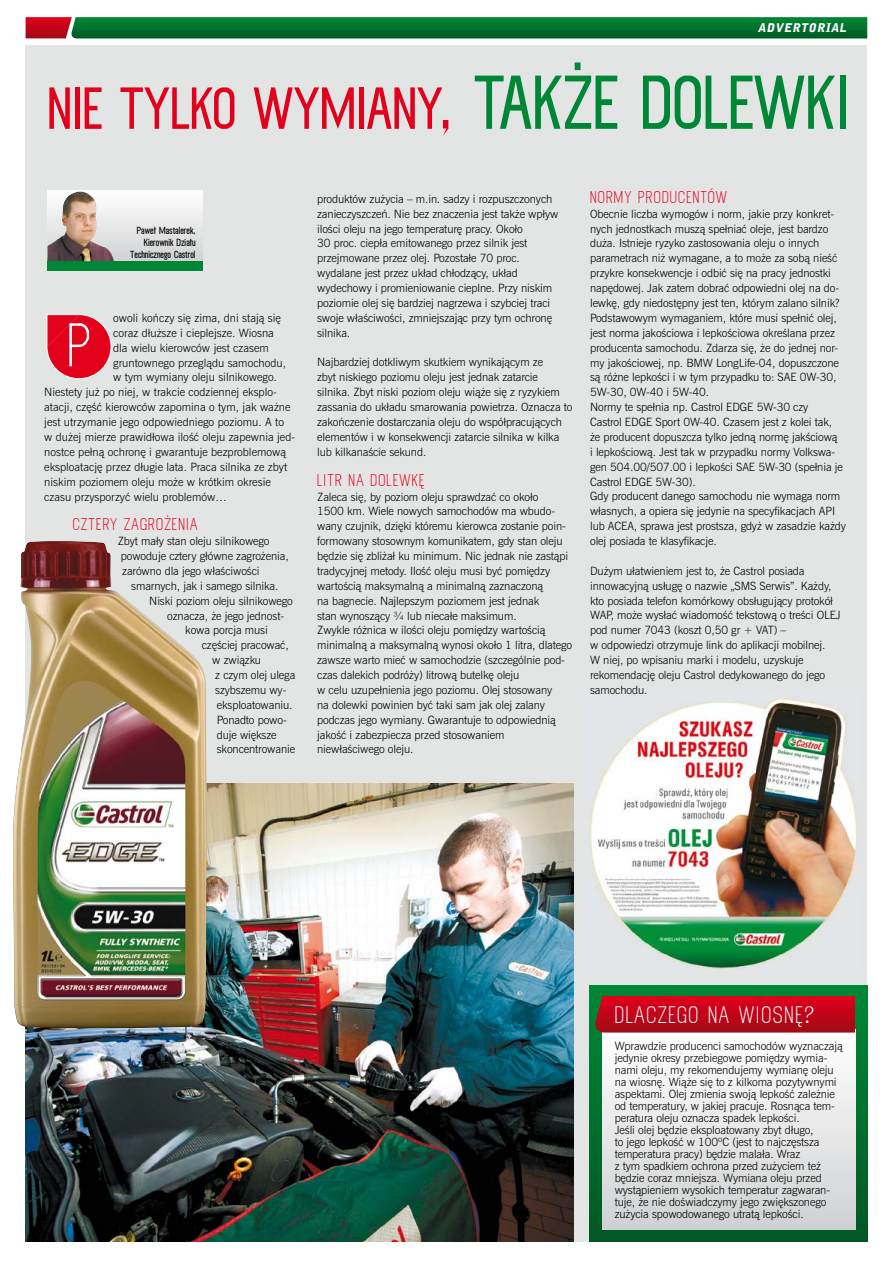
<style>
.page{position:relative;width:893px;height:1263px;background:#fff}
.page>*{position:absolute;margin:0;border:0;box-sizing:border-box;transform-origin:0 0}
.t1{font:54px "Myhota PL";color:#fff}
.t2{font:700 51.9px "Myhota PL";color:#e2001a}
.t3{font:21px "Myhota PL";letter-spacing:.06em;color:#fff}
.t4{font:15px "Myhota PL";letter-spacing:.06em;color:#e2001a}
.t5{font:italic 900 12px "Bell Gothic PL";color:#fff}
.t6{font:300 11.4px/14.9px "News Gothic PL";letter-spacing:-.01em;color:#000}
.t7{font:700 9px/12px "Myhota PL";letter-spacing:-.005em;color:#000;text-align:right;scale:1.06 1}
.s1{font-size:66.6px;color:#008736}
</style>
<div class="page">
<svg style="left:26px;top:17px;width:841px;height:21px;background:#0c6d2f"></svg>
<div style="left:26px;top:45px;width:841px;height:1197px;background:#e3e4e4"></div>
<div style="left:47px;top:190px;width:155px;height:71px;background:linear-gradient(to bottom,#fff,#d1d2d3)"></div>
<div style="left:47px;top:261px;width:155px;height:10px;background:#008736"></div>
<img style="left:47px;top:191px;width:67px;height:70px">
<div style="left:590px;top:986px;width:277px;height:256px;background:linear-gradient(to bottom,#008836,#005824)"></div>
<div style="left:602px;top:1030px;width:253px;height:200px;background:linear-gradient(to bottom,#fdf9fa,#d1d4d5)"></div>
<img style="left:590px;top:698px;width:267px;height:271px">
<svg style="left:47px;top:314px;width:64px;height:65px"></svg>
<svg style="left:595px;top:996px;width:260px;height:36px;background:#be0618"></svg>
<img style="left:26px;top:783px;width:548px;height:459px">
<img style="left:13px;top:541px;width:194px;height:487px">
<p class="t5" style="left:758px;top:20px;width:92px">ADVERTORIAL</p>
<h2 class="t2" style="left:48px;top:75px;width:804px">NIE TYLKO WYMIANY, <span class="s1">TAK˚E DOLEWKI</span></h2>
<p class="t7" style="left:130px;top:224px;width:63px">Paweł Mastalerek,<br>Kierownik Działu<br>Technicznego Castrol</p>
<p class="t6" style="left:113px;top:310px;width:169px">owoli koƒczy si´ zima, dni stajà si´</p>
<p class="t6" style="left:113px;top:325px;width:162px">coraz dłu˝sze i cieplejsze. Wiosna</p>
<p class="t6" style="left:113px;top:340px;width:157px">dla wielu kierowców jest czasem</p>
<p class="t6" style="left:113px;top:355px;width:174px">gruntownego przeglàdu samochodu,</p>
<p class="t6" style="left:113px;top:370px;width:165px">w tym wymiany oleju silnikowego.</p>
<p class="t6" style="left:44px;top:385px;width:234px">Niestety ju˝ po niej, w trakcie codziennej eksplo-</p>
<p class="t6" style="left:44px;top:400px;width:248px">atacji, cz´Êç kierowców zapomina o tym, jak wa˝ne</p>
<p class="t6" style="left:44px;top:415px;width:241px">jest utrzymanie jego odpowiedniego poziomu. A to</p>
<p class="t6" style="left:44px;top:429px;width:252px">w du˝ej mierze prawidłowa iloÊç oleju zapewnia jed-</p>
<p class="t6" style="left:44px;top:444px;width:243px">nostce pełnà ochron´ i gwarantuje bezproblemowà</p>
<p class="t6" style="left:44px;top:459px;width:244px">eksploatacj´ przez długie lata. Praca silnika ze zbyt</p>
<p class="t6" style="left:44px;top:474px;width:228px">niskim poziomem oleju mo˝e w krótkim okresie</p>
<p class="t6" style="left:44px;top:489px;width:184px">czasu przysporzyç wielu problemów…</p>
<h3 class="t4" style="left:73px;top:515px;width:126px">CZTERY ZAGRO˚ENIA</h3>
<p class="t6" style="left:118px;top:534px;width:172px">Zbyt mały stan oleju silnikowego powoduje cztery główne zagro˝enia, zarówno dla jego właÊciwoÊci</p>
<p class="t6" style="left:131px;top:578px;width:149px">smarnych, jak i samego silnika.</p>
<p class="t6" style="left:149px;top:593px;width:145px">Niski poziom oleju silnikowego</p>
<p class="t6" style="left:167px;top:608px;width:118px">oznacza, ˝e jego jednost-</p>
<p class="t6" style="left:185px;top:623px;width:84px">kowa porcja musi</p>
<p class="t6" style="left:202px;top:638px;width:89px">cz´Êciej pracowaç,</p>
<p class="t6" style="left:212px;top:653px;width:50px">w zwiàzku</p>
<p class="t6" style="left:215px;top:667px;width:82px">z czym olej ulega</p>
<p class="t6" style="left:215px;top:682px;width:73px">szybszemu wy-</p>
<p class="t6" style="left:217px;top:697px;width:77px">eksploatowaniu.</p>
<p class="t6" style="left:217px;top:712px;width:72px">Ponadto powo-</p>
<p class="t6" style="left:217px;top:727px;width:61px">duje wi´ksze</p>
<p class="t6" style="left:217px;top:742px;width:80px">skoncentrowanie</p>
<h1 class="t1" style="left:67px;top:311px;width:26px">P</h1>
<p class="t6" style="left:317px;top:191px;width:243px">produktów zu˝ycia – m.in. sadzy i rozpuszczonych zanieczyszczeƒ. Nie bez znaczenia jest tak˝e wpływ iloÊci oleju na jego temperatur´ pracy. Około<br>30 proc. ciepła emitowanego przez silnik jest przejmowane przez olej. Pozostałe 70 proc. wydalane jest przez układ chłodzàcy, układ wydechowy i promieniowanie cieplne. Przy niskim poziomie olej si´ bardziej nagrzewa i szybciej traci swoje właÊciwoÊci, zmniejszajàc przy tym ochron´ silnika.</p>
<p class="t6" style="left:317px;top:355px;width:257px">Najbardziej dotkliwym skutkiem wynikajàcym ze<br>zbyt niskiego poziomu oleju jest jednak zatarcie silnika. Zbyt niski poziom oleju wià˝e si´ z ryzykiem zassania do układu smarowania powietrza. Oznacza to zakoƒczenie dostarczania oleju do współpracujàcych elementów i w konsekwencji zatarcie silnika w kilka lub kilkanaÊcie sekund.</p>
<h3 class="t4" style="left:317px;top:470px;width:109px">LITR NA DOLEWK¢</h3>
<p class="t6" style="left:317px;top:489px;width:257px">Zaleca si´, by poziom oleju sprawdzaç co około<br>1500 km. Wiele nowych samochodów ma wbudo&shy;wany czujnik, dzi´ki któremu kierowca zostanie poin&shy;formowany stosownym komunikatem, gdy stan oleju b´dzie si´ zbli˝ał ku minimum. Nic jednak nie zastàpi tradycyjnej metody. IloÊç oleju musi byç pomi´dzy wartoÊcià maksymalnà a minimalnà zaznaczonà<br>na bagnecie. Najlepszym poziomem jest jednak<br>stan wynoszàcy ¾ lub niecałe maksimum.<br>Zwykle ró˝nica w iloÊci oleju pomi´dzy wartoÊcià minimalnà a maksymalnà wynosi około 1 litra, dlatego zawsze warto mieç w samochodzie (szczególnie pod&shy;czas dalekich podró˝y) litrowà butelk´ oleju<br>w celu uzupełnienia jego poziomu. Olej stosowany<br>na dolewki powinien byç taki sam jak olej zalany podczas jego wymiany. Gwarantuje to odpowiednià jakoÊç i zabezpiecza przed stosowaniem niewłaÊciwego oleju.</p>
<h3 class="t4" style="left:590px;top:188px;width:138px">NORMY PRODUCENTÓW</h3>
<p class="t6" style="left:590px;top:206px;width:257px">Obecnie liczba wymogów i norm, jakie przy konkret&shy;nych jednostkach muszà spełniaç oleje, jest bardzo du˝a. Istnieje ryzyko zastosowania oleju o innych parametrach ni˝ wymagane, a to mo˝e za sobà nieÊç przykre konsekwencje i odbiç si´ na pracy jednostki nap´dowej. Jak zatem dobraç odpowiedni olej na do&shy;lewk´, gdy niedost´pny jest ten, którym zalano silnik?<br>Podstawowym wymaganiem, które musi spełniç olej, jest norma jakoÊciowa i lepkoÊciowa okreÊlana przez producenta samochodu. Zdarza si´, ˝e do jednej nor&shy;my jakoÊciowej, np. BMW LongLife-04, dopuszczone sà ró˝ne lepkoÊci i w tym przypadku to: SAE 0W-30, 5W-30, 0W-40 i 5W-40.<br>Normy te spełnia np. Castrol EDGE 5W-30 czy<br>Castrol EDGE Sport 0W-40. Czasem jest z kolei tak,<br>˝e producent dopuszcza tylko jednà norm´ jakÊciowà<br>i lepkoÊciowà. Jest tak w przypadku normy Volkswa&shy;gen 504.00/507.00 i lepkoÊci SAE 5W-30 (spełnia je Castrol EDGE 5W-30).<br>Gdy producent danego samochodu nie wymaga norm własnych, a opiera si´ jedynie na specyfikacjach API lub ACEA, sprawa jest prostsza, gdy˝ w zasadzie ka˝dy olej posiada te klasyfikacje.</p>
<p class="t6" style="left:590px;top:563px;width:252px">Du˝ym ułatwieniem jest to, ˝e Castrol posiada innowacyjnà usług´ o nazwie „SMS Serwis”. Ka˝dy, kto posiada telefon komórkowy obsługujàcy protokół WAP, mo˝e wysłaç wiadomoÊç tekstowà o treÊci OLEJ pod numer 7043 (koszt 0,50 gr + VAT) –<br>w odpowiedzi otrzymuje link do aplikacji mobilnej.<br>W niej, po wpisaniu marki i modelu, uzyskuje rekomendacj´ oleju Castrol dedykowanego do jego samochodu.</p>
<h3 class="t3" style="left:615px;top:1002px;width:201px">DLACZEGO NA WIOSN¢?</h3>
<p class="t6" style="left:615px;top:1040px;width:230px;line-height:12px">Wprawdzie producenci samochodów wyznaczajà jedynie okresy przebiegowe pomi´dzy wymia&shy;nami oleju, my rekomendujemy wymian´ oleju na wiosn´. Wià˝e si´ to z kilkoma pozytywnymi aspektami. Olej zmienia swojà lepkoÊç zale˝nie od temperatury, w jakiej pracuje. Rosnàca tem&shy;peratura oleju oznacza spadek lepkoÊci.<br>JeÊli olej b´dzie eksploatowany zbyt długo,<br>to jego lepkoÊç w 100ºC (jest to najcz´stsza temperatura pracy) b´dzie malała. Wraz<br>z tym spadkiem ochrona przed zu˝yciem te˝ b´dzie coraz mniejsza. Wymiana oleju przed wystàpieniem wysokich temperatur zagwaran&shy;tuje, ˝e nie doÊwiadczymy jego zwi´kszonego zu˝ycia spowodowanego utratà lepkoÊci.</p>
</div>
